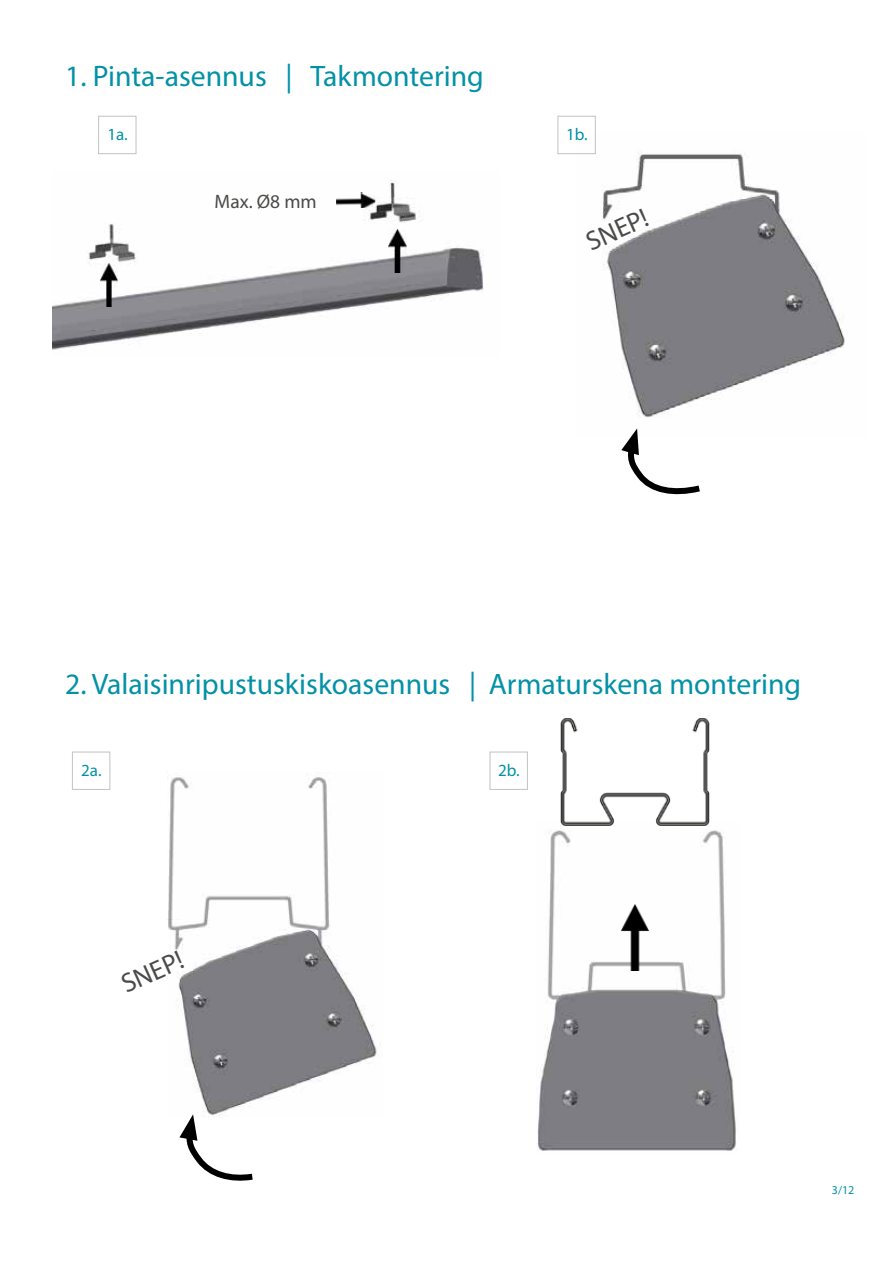
<style>
.page{position:relative;width:893px;height:1263px;background:#fff}
.page>*{position:absolute;margin:0;border:0;box-sizing:border-box;transform-origin:0 0}
.t1{font:29.7px "Myriad Pro";color:#0391a6}
.t2{font:27px "Myriad Pro";color:#4a4a49}
.t3{font:19.5px "Myriad Pro";color:#4a4a49}
.t4{font:17.1px "Myriad Pro";color:#0091a7}
.t5{font:12px "Myriad Pro";color:#0091a7}
.s1{color:#0091a7}
</style>
<div class="page">
<img style="left:167px;top:772px;width:214px;height:342px">
<img style="left:537px;top:822px;width:199px;height:329px">
<img style="left:577px;top:153px;width:268px;height:265px">
<img style="left:53px;top:182px;width:431px;height:168px">
<img style="left:388px;top:229px;width:18px;height:44px">
<img style="left:100px;top:263px;width:18px;height:44px">
<img style="left:560px;top:718px;width:149px;height:108px">
<img style="left:621px;top:904px;width:27px;height:66px">
<img style="left:336px;top:192px;width:39px;height:16px">
<div style="left:98px;top:116px;width:39px;height:38px;border:1px solid #c6c6c6"></div>
<div style="left:557px;top:116px;width:39px;height:38px;border:1px solid #c6c6c6"></div>
<div style="left:489px;top:751px;width:39px;height:39px;border:1px solid #c6c6c6"></div>
<div style="left:72px;top:751px;width:38px;height:39px;border:1px solid #c6c6c6"></div>
<svg style="left:621px;top:428px;width:79px;height:67px"></svg>
<svg style="left:179px;top:1114px;width:74px;height:67px"></svg>
<p class="t1" style="left:65px;top:58px;width:420px">1. Pinta-asennus <span class="s1">|</span> Takmontering</p>
<p class="t4" style="left:107px;top:124px;width:22px">1a.</p>
<p class="t4" style="left:566px;top:124px;width:23px">1b.</p>
<p class="t3" style="left:215px;top:190px;width:104px">Max. Ø8 mm</p>
<p class="t2" style="left:581px;top:227px;width:66px;rotate:-24deg">SNEP!</p>
<p class="t1" style="left:65px;top:666px;width:738px">2. Valaisinripustuskiskoasennus | Armaturskena montering</p>
<p class="t4" style="left:81px;top:760px;width:22px">2a.</p>
<p class="t4" style="left:498px;top:760px;width:23px">2b.</p>
<p class="t2" style="left:116px;top:970px;width:66px;rotate:-24deg">SNEP!</p>
<p class="t5" style="left:832px;top:1183px;width:24px">3/12</p>
</div>
